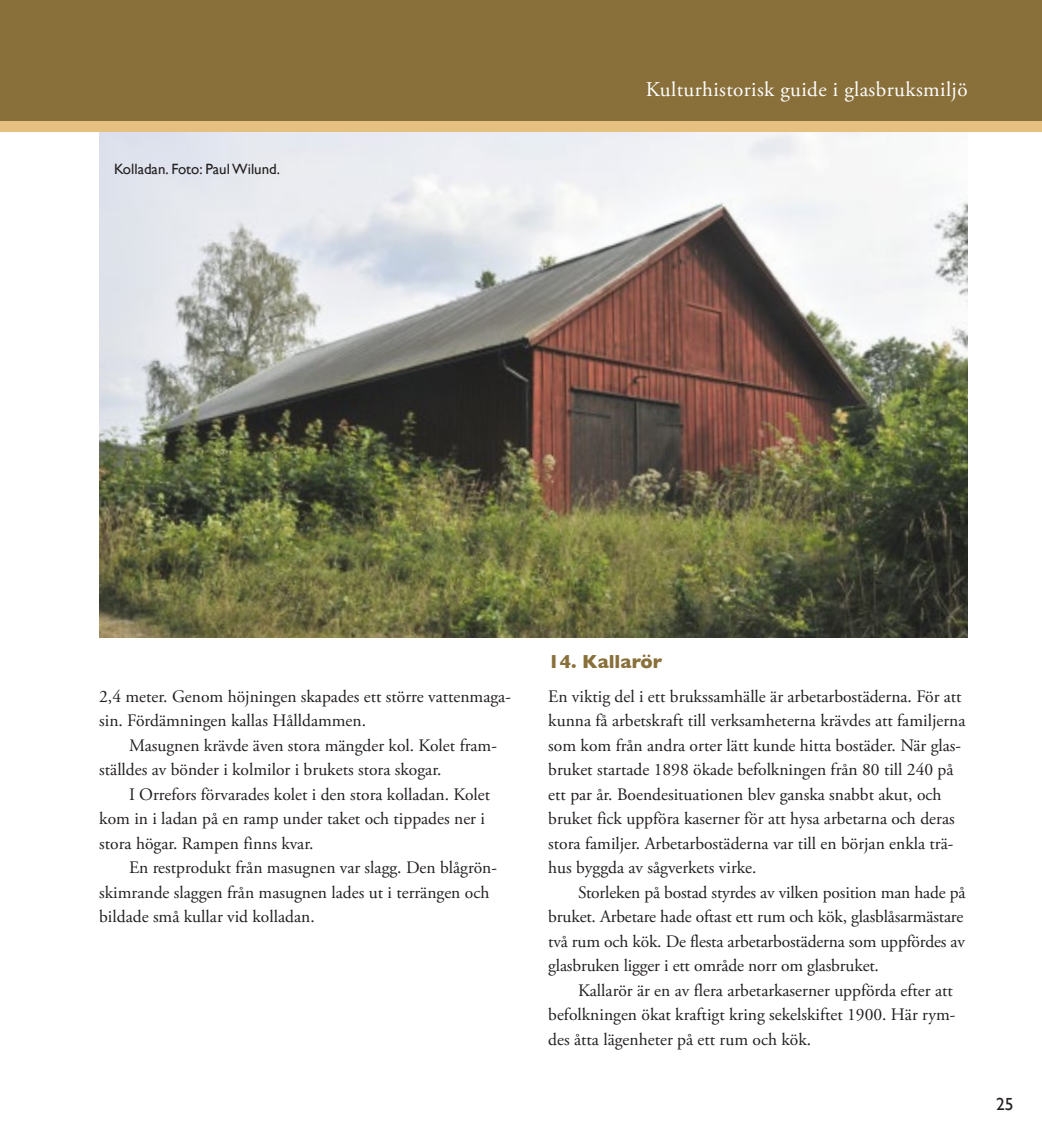
<style>
.page{position:relative;width:1042px;height:1141px;background:#fff}
.page>*{position:absolute;margin:0;border:0;box-sizing:border-box;transform-origin:0 0}
.t1{font:21px "Adobe Garamond Pro";letter-spacing:.02em;color:#fff}
.t2{font:700 19.25px "Gill Sans";color:#89703b}
.t3{font:17.5px/24.5px "Adobe Garamond Pro";color:#231f20}
.t4{font:17.5px "Gill Sans";color:#231f20}
.t5{font:14.88px "Gill Sans";color:#231f20}
</style>
<div class="page">
<img style="left:99px;top:132px;width:868px;height:505px">
<div style="left:0;top:121px;width:1042px;height:11px;background:#e6c081"></div>
<div style="left:0;top:0;width:1042px;height:121px;background:#89703b"></div>
<p class="t5" style="left:114px;top:160px;width:167px">Kolladan. Foto: Paul Wilund.</p>
<p class="t1" style="left:646px;top:77px;width:323px">Kulturhistorisk guide i glasbruksmiljö</p>
<p class="t3" style="left:99px;top:685px;width:413px">2,4 meter. Genom höjningen skapades ett större vattenmaga&shy;sin. Fördämningen kallas Hålldammen.</p>
<p class="t3" style="left:99px;top:734px;width:399px;text-indent:30px">Masugnen krävde även stora mängder kol. Kolet fram&shy;ställdes av bönder i kolmilor i brukets stora skogar.</p>
<p class="t3" style="left:99px;top:783px;width:392px;text-indent:30px">I Orrefors förvarades kolet i den stora kolladan. Kolet kom in i ladan på en ramp under taket och tippades ner i stora högar. Rampen finns kvar.</p>
<p class="t3" style="left:99px;top:856px;width:399px;text-indent:30px">En restprodukt från masugnen var slagg. Den blågrön&shy;skimrande slaggen från masugnen lades ut i terrängen och bildade små kullar vid kolladan.</p>
<p class="t2" style="left:548px;top:646px;width:115px">14. Kallarör</p>
<p class="t3" style="left:548px;top:685px;width:419px">En viktig del i ett brukssamhälle är arbetarbostäderna. För att kunna få arbetskraft till verksamheterna krävdes att familjerna som kom från andra orter lätt kunde hitta bostäder. När glas&shy;bruket startade 1898 ökade befolkningen från 80 till 240 på ett par år. Boendesituationen blev ganska snabbt akut, och bruket fick uppföra kaserner för att hysa arbetarna och deras stora familjer. Arbetarbostäderna var till en början enkla trä&shy;hus byggda av sågverkets virke.</p>
<p class="t3" style="left:548px;top:881px;width:419px;text-indent:30px">Storleken på bostad styrdes av vilken position man hade på bruket. Arbetare hade oftast ett rum och kök, glasblåsarmästare två rum och kök. De flesta arbetarbostäderna som uppfördes av glasbruken ligger i ett område norr om glasbruket.</p>
<p class="t3" style="left:548px;top:979px;width:409px;text-indent:30px">Kallarör är en av flera arbetarkaserner uppförda efter att befolkningen ökat kraftigt kring sekelskiftet 1900. Här rym&shy;des åtta lägenheter på ett rum och kök.</p>
<p class="t4" style="left:996px;top:1094px;width:19px">25</p>
</div>
